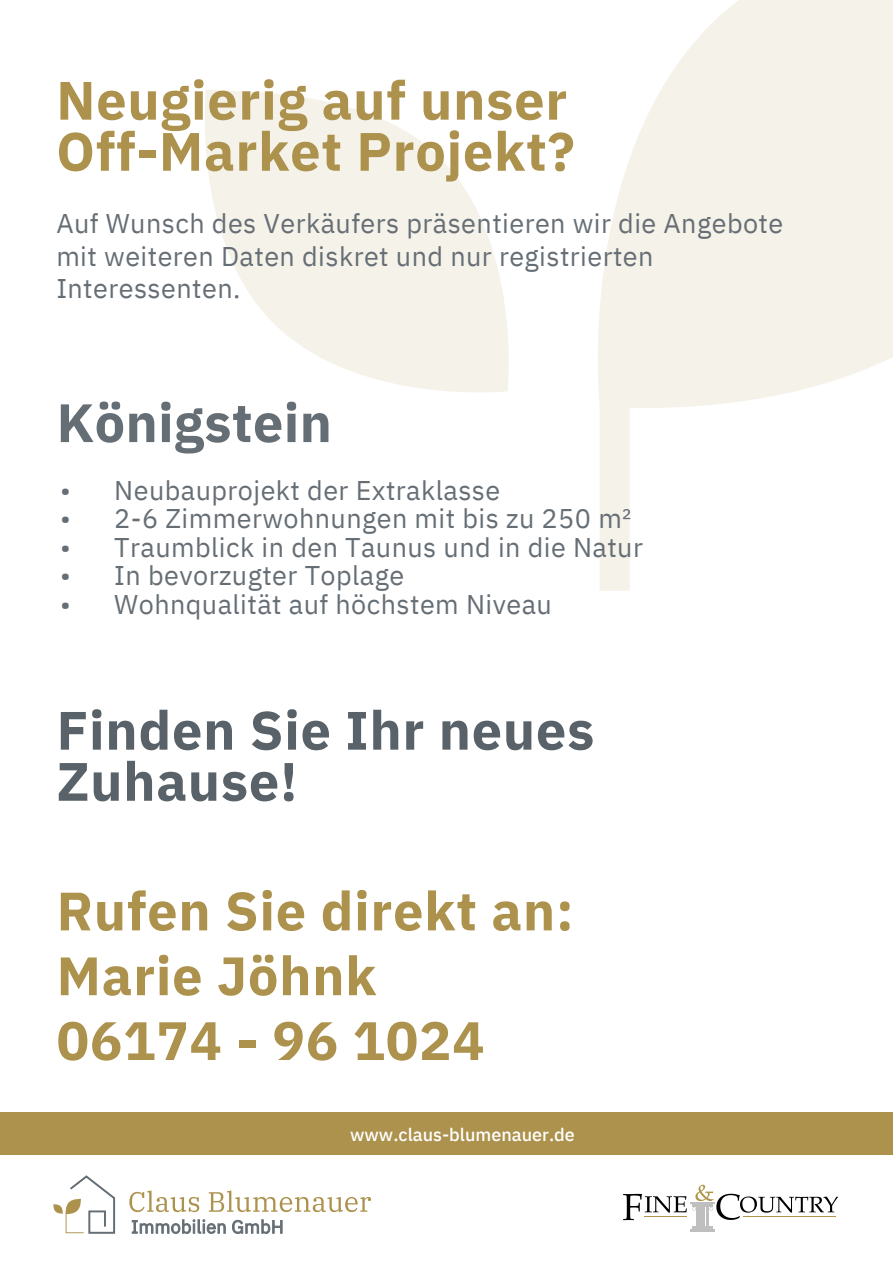
<style>
.page{position:relative;width:893px;height:1263px;background:#fff}
.page>*{position:absolute;margin:0;border:0;box-sizing:border-box;transform-origin:0 0}
.t1{font:700 54px/64.8px "IBM Plex Sans";letter-spacing:.015em;color:#ad924d}
.t2{font:700 54px/51.2px "IBM Plex Sans";letter-spacing:.015em;color:#586268}
.t3{font:700 54px "IBM Plex Sans";letter-spacing:.01em;color:#666e75}
.t4{font:27px/32.4px "IBM Plex Sans";letter-spacing:.015em;color:#666e75}
.t5{font:500 18px "IBM Plex Sans";color:#fff}
</style>
<div class="page">
<svg style="left:623px;top:1185px;width:215px;height:46px"></svg>
<svg style="left:129px;top:1190px;width:70px;height:22px"></svg>
<svg style="left:209px;top:1190px;width:162px;height:22px"></svg>
<svg style="left:53px;top:1176px;width:62px;height:57px"></svg>
<svg style="left:132px;top:1220px;width:93px;height:13px"></svg>
<svg style="left:232px;top:1220px;width:50px;height:13px"></svg>
<svg style="left:205px;top:89px;width:304px;height:303px;fill:#f5f2e9"></svg>
<svg style="left:598px;top:0;width:295px;height:591px;fill:#f5f2e9"></svg>
<div style="left:0;top:1112px;width:893px;height:42px;background:#ad924d"></div>
<h1 class="t1" style="left:56px;top:70px;width:520px;line-height:51.2px">Neugierig auf unser<br>Off-Market Projekt?</h1>
<p class="t4" style="left:56px;top:205px;width:728px">Auf Wunsch des Verkäufers präsentieren wir die Angebote mit weiteren Daten diskret und nur registrierten<br>Interessenten.</p>
<h1 class="t3" style="left:57px;top:380px;width:277px">Königstein</h1>
<p class="t4" style="left:60px;top:472px;width:441px">• Neubauprojekt der Extraklasse</p>
<p class="t4" style="left:60px;top:500px;width:573px">• 2-6 Zimmerwohnungen mit bis zu 250 m²</p>
<p class="t4" style="left:60px;top:529px;width:584px">• Traumblick in den Taunus und in die Natur</p>
<p class="t4" style="left:60px;top:557px;width:345px">• In bevorzugter Toplage</p>
<p class="t4" style="left:60px;top:585px;width:493px">• Wohnqualität auf höchstem Niveau</p>
<h1 class="t2" style="left:57px;top:700px;width:539px">Finden Sie Ihr neues<br>Zuhause!</h1>
<h1 class="t1" style="left:57px;top:874px;width:519px">Rufen Sie direkt an:<br>Marie Jöhnk<br>06174 - 96 1024</h1>
<p class="t5" style="left:350px;top:1121px;width:226px">www.claus-blumenauer.de</p>
</div>
